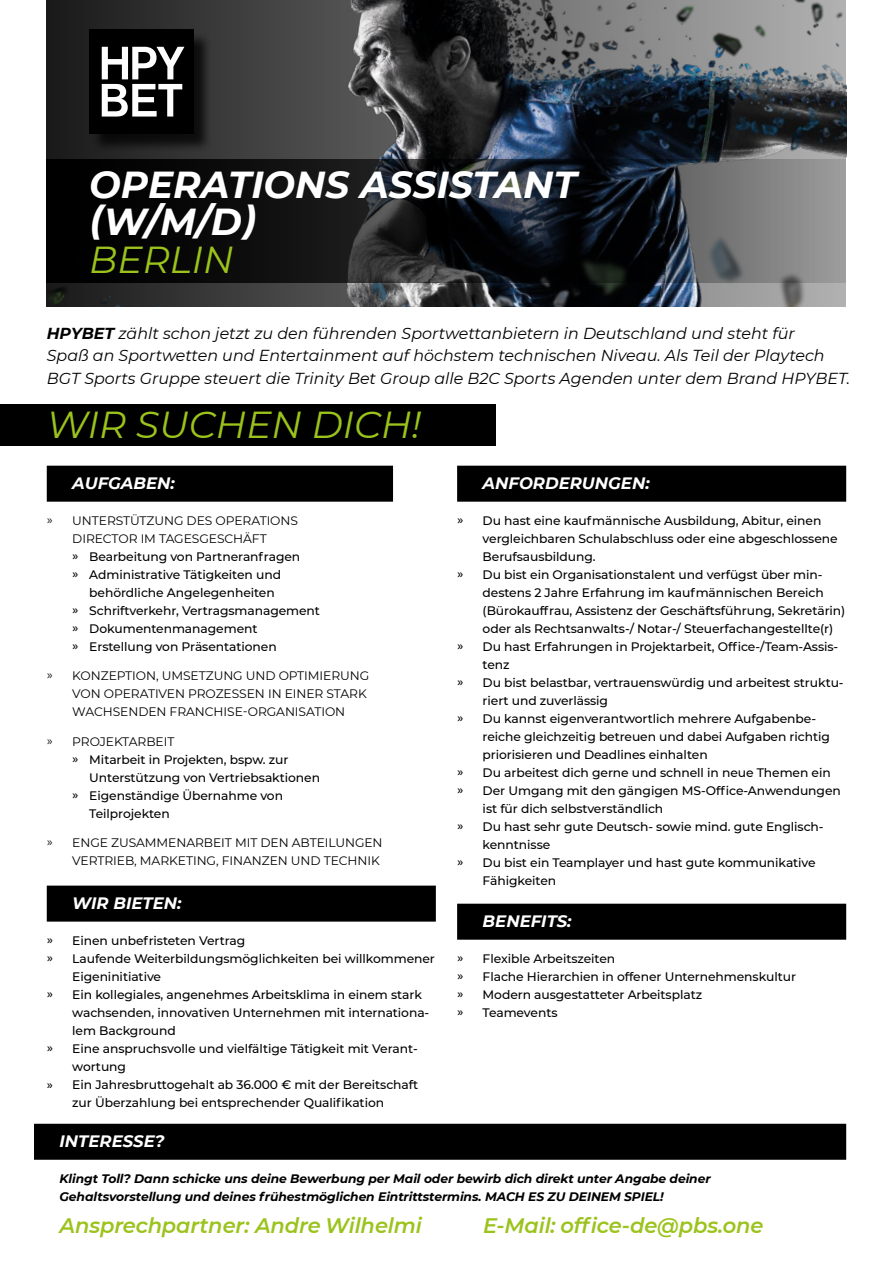
<style>
.page{position:relative;width:893px;height:1263px;background:#fff}
.page>*{position:absolute;margin:0;border:0;box-sizing:border-box;transform-origin:0 0}
.t1{font:italic 700 37.5px/37.5px "Montserrat";color:#fff}
.t2{font:italic 37.5px "Montserrat";color:#9bc31c}
.t3{font:italic 600 21px "Montserrat";letter-spacing:-.005em;color:#9bc31c}
.t4{font:italic 700 16.5px "Montserrat";color:#fff}
.t5{font:italic 15.9px/22.5px "Montserrat";color:#000}
.t6{font:500 12.3px/18px "Montserrat";letter-spacing:-.005em;color:#000}
.t7{font:12.3px/18px "Montserrat";letter-spacing:-.005em;color:#000;text-align:center}
.t8{font:italic 700 12.3px/18px "Montserrat";letter-spacing:-.005em;color:#000}
.s1{font-weight:700}
</style>
<div class="page">
<img style="left:47px;top:0;width:799px;height:306px">
<svg style="left:47px;top:159px;width:799px;height:124px;background:#27282b"></svg>
<div style="left:91px;top:32px;width:122px;height:121px;background:#000;opacity:.75"></div>
<div style="left:89px;top:30px;width:105px;height:104px;background:#000"></div>
<svg style="left:102px;top:47px;width:82px;height:70px"></svg>
<div style="left:0;top:404px;width:495px;height:41px;background:#000"></div>
<div style="left:457px;top:466px;width:389px;height:36px;background:#000"></div>
<div style="left:457px;top:904px;width:389px;height:36px;background:#000"></div>
<div style="left:47px;top:885px;width:389px;height:36px;background:#000"></div>
<div style="left:34px;top:1124px;width:812px;height:36px;background:#000"></div>
<div style="left:47px;top:466px;width:346px;height:36px;background:#000"></div>
<h1 class="t1" style="left:89px;top:164px;width:489px">OPERATIONS ASSISTANT (W/M/D)</h1>
<h1 class="t2" style="left:89px;top:234px;width:146px">BERLIN</h1>
<p class="t5" style="left:47px;top:321px;width:805px"><span class="s1">HPYBET</span> zählt schon jetzt zu den führenden Sportwettanbietern in Deutschland und steht für<br>Spaß an Sportwetten und Entertainment auf höchstem technischen Niveau. Als Teil der Playtech<br>BGT Sports Gruppe steuert die Trinity Bet Group alle B2C Sports Agenden unter dem Brand HPYBET.</p>
<h1 class="t2" style="left:47px;top:399px;width:376px">WIR SUCHEN DICH!</h1>
<h3 class="t4" style="left:72px;top:471px;width:104px">AUFGABEN:</h3>
<p class="t7" style="left:47px;top:511px;width:253px">» UNTERSTÜTZUNG DES OPERATIONS<br>DIRECTOR IM TAGESGESCHÄFT</p>
<p class="t6" style="left:72px;top:547px;width:229px">» Bearbeitung von Partneranfragen</p>
<p class="t6" style="left:72px;top:565px;width:210px">» Administrative Tätigkeiten und</p>
<p class="t6" style="left:89px;top:583px;width:187px">behördliche Angelegenheiten</p>
<p class="t6" style="left:72px;top:601px;width:249px">» Schriftverkehr, Vertragsmanagement</p>
<p class="t6" style="left:72px;top:619px;width:187px">» Dokumentenmanagement</p>
<p class="t6" style="left:72px;top:637px;width:206px">» Erstellung von Präsentationen</p>
<p class="t7" style="left:72px;top:666px;width:298px;text-align:left;text-indent:-26px">» KONZEPTION, UMSETZUNG UND OPTIMIERUNG<br>VON OPERATIVEN PROZESSEN IN EINER STARK<br>WACHSENDEN FRANCHISE-ORGANISATION</p>
<p class="t7" style="left:47px;top:732px;width:129px">» PROJEKTARBEIT</p>
<p class="t6" style="left:72px;top:750px;width:218px">» Mitarbeit in Projekten, bspw. zur</p>
<p class="t6" style="left:89px;top:768px;width:232px">Unterstützung von Vertriebsaktionen</p>
<p class="t6" style="left:72px;top:786px;width:212px">» Eigenständige Übernahme von</p>
<p class="t6" style="left:89px;top:804px;width:82px">Teilprojekten</p>
<p class="t7" style="left:47px;top:833px;width:337px;text-align:right">» ENGE ZUSAMMENARBEIT MIT DEN ABTEILUNGEN<br>VERTRIEB, MARKETING, FINANZEN UND TECHNIK</p>
<h3 class="t4" style="left:483px;top:471px;width:169px">ANFORDERUNGEN:</h3>
<p class="t6" style="left:457px;top:511px;width:366px">» Du hast eine kaufmännische Ausbildung, Abitur, einen</p>
<p class="t6" style="left:483px;top:529px;width:357px">vergleichbaren Schulabschluss oder eine abgeschlossene</p>
<p class="t6" style="left:483px;top:547px;width:115px">Berufsausbildung.</p>
<p class="t6" style="left:457px;top:565px;width:367px">» Du bist ein Organisationstalent und verfügst über min-</p>
<p class="t6" style="left:483px;top:583px;width:343px">destens 2 Jahre Erfahrung im kaufmännischen Bereich</p>
<p class="t6" style="left:483px;top:601px;width:364px">(Bürokauffrau, Assistenz der Geschäftsführung, Sekretärin)</p>
<p class="t6" style="left:483px;top:619px;width:352px">oder als Rechtsanwalts-/ Notar-/ Steuerfachangestellte(r)</p>
<p class="t6" style="left:457px;top:637px;width:383px">» Du hast Erfahrungen in Projektarbeit, Office-/Team-Assis-</p>
<p class="t6" style="left:483px;top:655px;width:28px">tenz</p>
<p class="t6" style="left:457px;top:673px;width:388px">» Du bist belastbar, vertrauenswürdig und arbeitest struktu-</p>
<p class="t6" style="left:483px;top:691px;width:127px">riert und zuverlässig</p>
<p class="t6" style="left:457px;top:709px;width:360px">» Du kannst eigenverantwortlich mehrere Aufgabenbe-</p>
<p class="t6" style="left:483px;top:727px;width:349px">reiche gleichzeitig betreuen und dabei Aufgaben richtig</p>
<p class="t6" style="left:483px;top:745px;width:227px">priorisieren und Deadlines einhalten</p>
<p class="t6" style="left:457px;top:763px;width:375px">» Du arbeitest dich gerne und schnell in neue Themen ein</p>
<p class="t6" style="left:457px;top:781px;width:385px">» Der Umgang mit den gängigen MS-Office-Anwendungen</p>
<p class="t6" style="left:483px;top:799px;width:182px">ist für dich selbstverständlich</p>
<p class="t6" style="left:457px;top:817px;width:368px">» Du hast sehr gute Deutsch- sowie mind. gute Englisch-</p>
<p class="t6" style="left:483px;top:835px;width:69px">kenntnisse</p>
<p class="t6" style="left:457px;top:853px;width:360px">» Du bist ein Teamplayer und hast gute kommunikative</p>
<p class="t6" style="left:483px;top:871px;width:75px">Fähigkeiten</p>
<h3 class="t4" style="left:483px;top:909px;width:90px">BENEFITS:</h3>
<p class="t6" style="left:457px;top:949px;width:341px">» Flexible Arbeitszeiten<br>» Flache Hierarchien in offener Unternehmenskultur » Modern ausgestatteter Arbeitsplatz<br>» Teamevents</p>
<h3 class="t4" style="left:72px;top:891px;width:111px">WIR BIETEN:</h3>
<p class="t6" style="left:47px;top:931px;width:200px">» Einen unbefristeten Vertrag</p>
<p class="t6" style="left:47px;top:949px;width:390px">» Laufende Weiterbildungsmöglichkeiten bei willkommener</p>
<p class="t6" style="left:72px;top:967px;width:90px">Eigeninitiative</p>
<p class="t6" style="left:47px;top:985px;width:377px">» Ein kollegiales, angenehmes Arbeitsklima in einem stark</p>
<p class="t6" style="left:72px;top:1003px;width:359px">wachsenden, innovativen Unternehmen mit internationa-</p>
<p class="t6" style="left:72px;top:1021px;width:105px">lem Background</p>
<p class="t6" style="left:47px;top:1039px;width:372px">» Eine anspruchsvolle und vielfältige Tätigkeit mit Verant-</p>
<p class="t6" style="left:72px;top:1057px;width:55px">wortung</p>
<p class="t6" style="left:47px;top:1075px;width:373px">» Ein Jahresbruttogehalt ab 36.000 € mit der Bereitschaft</p>
<p class="t6" style="left:72px;top:1093px;width:313px">zur Überzahlung bei entsprechender Qualifikation</p>
<h3 class="t4" style="left:60px;top:1129px;width:106px">INTERESSE?</h3>
<p class="t8" style="left:60px;top:1169px;width:653px">Klingt Toll? Dann schicke uns deine Bewerbung per Mail oder bewirb dich direkt unter Angabe deiner<br>Gehaltsvorstellung und deines frühestmöglichen Eintrittstermins. MACH ES ZU DEINEM SPIEL!</p>
<h2 class="t3" style="left:60px;top:1211px;width:364px">Ansprechpartner: Andre Wilhelmi</h2>
<h2 class="t3" style="left:483px;top:1211px;width:282px">E-Mail: office-de@pbs.one</h2>
</div>
